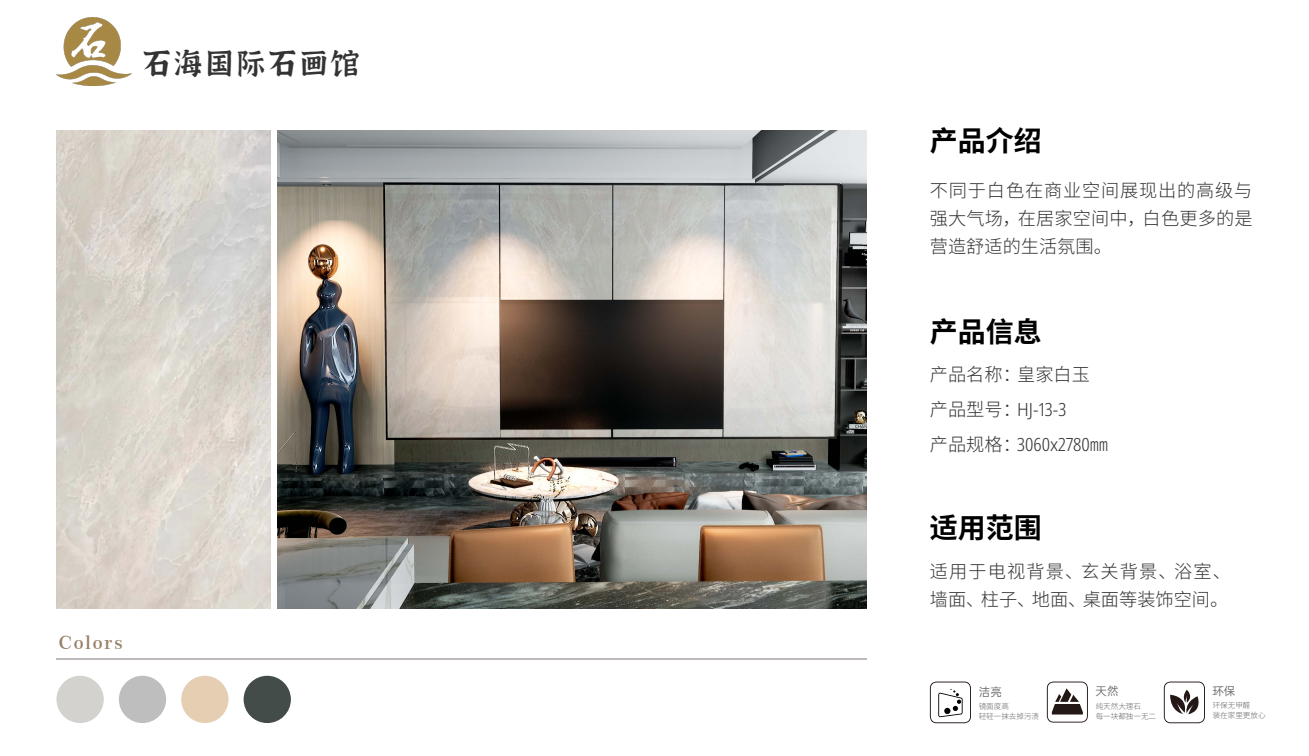
<style>
.page{position:relative;width:1309px;height:756px;background:#fff}
.page>*{position:absolute;margin:0;border:0;box-sizing:border-box;transform-origin:0 0}
.t1{font:28.52px "jiangxizhuokai";letter-spacing:.1em;color:#333}
.t2{font:28px "Nowar Warcraft Sans CN Bold";color:#000}
.t3{font:18.2px/35px "Nowar Warcraft Sans CN Light";letter-spacing:.005em;color:#333}
.t4{font:18.2px/28px "Nowar Warcraft Sans CN Light";letter-spacing:.065em;color:#333}
.t5{font:600 18.2px "Century 751 BT";letter-spacing:.1em;color:#978068}
.t6{font:11.51px "OPPO Sans R";color:#666464}
.t7{font:11.45px "OPPO Sans R";color:#666464}
.t8{font:300 7.56px/10.2px "Source Han Sans CN";color:#666464}
</style>
<div class="page">
<img style="left:277px;top:130px;width:590px;height:479px">
<img style="left:56px;top:130px;width:215px;height:479px">
<div style="left:56px;top:676px;width:48px;height:47px;background:#d3d2ce;border-radius:50%"></div>
<div style="left:119px;top:676px;width:47px;height:47px;background:#bebebe;border-radius:50%"></div>
<div style="left:181px;top:676px;width:48px;height:47px;background:#e6ceb3;border-radius:50%"></div>
<div style="left:244px;top:676px;width:47px;height:47px;background:#444c4a;border-radius:50%"></div>
<img style="left:56px;top:17px;width:75px;height:68px">
<hr style="left:56px;top:658px;width:811px;height:2px;background:#bfbab9">
<svg style="left:1047px;top:682px;width:41px;height:41px"></svg>
<svg style="left:1164px;top:682px;width:41px;height:41px"></svg>
<svg style="left:930px;top:682px;width:41px;height:41px"></svg>
<h1 class="t1" style="left:142px;top:49px;width:218px">石海国际石画馆</h1>
<p class="t5" style="left:59px;top:631px;width:65px">Colors</p>
<h2 class="t2" style="left:930px;top:123px;width:113px">产品介绍</h2>
<p class="t3" style="left:930px;top:179px;width:324px;line-height:28px;text-align:justify">不同于白色在商业空间展现出的高级与强大气场，在居家空间中，白色更多的是营造舒适的生活氛围。</p>
<h2 class="t2" style="left:930px;top:314px;width:113px">产品信息</h2>
<p class="t3" style="left:930px;top:359px;width:180px">产品名称：皇家白玉产品型号：HJ-13-3<br>产品规格：3060x2780㎜</p>
<h2 class="t2" style="left:930px;top:510px;width:113px">适用范围</h2>
<p class="t4" style="left:930px;top:559px;width:299px">适用于电视背景、玄关背景、浴室、墙面、柱子、地面、桌面等装饰空间。</p>
<p class="t6" style="left:979px;top:683px;width:25px">洁亮</p>
<p class="t8" style="left:979px;top:701px;width:62px">镜面度高<br>轻轻一抹去掉污渍</p>
<p class="t7" style="left:1096px;top:683px;width:24px">天然</p>
<p class="t8" style="left:1096px;top:701px;width:62px">纯天然大理石<br>每一块都独一无二</p>
<p class="t6" style="left:1212px;top:682px;width:25px">环保</p>
<p class="t8" style="left:1213px;top:700px;width:54px">环保无甲醛<br>装在家里更放心</p>
</div>
